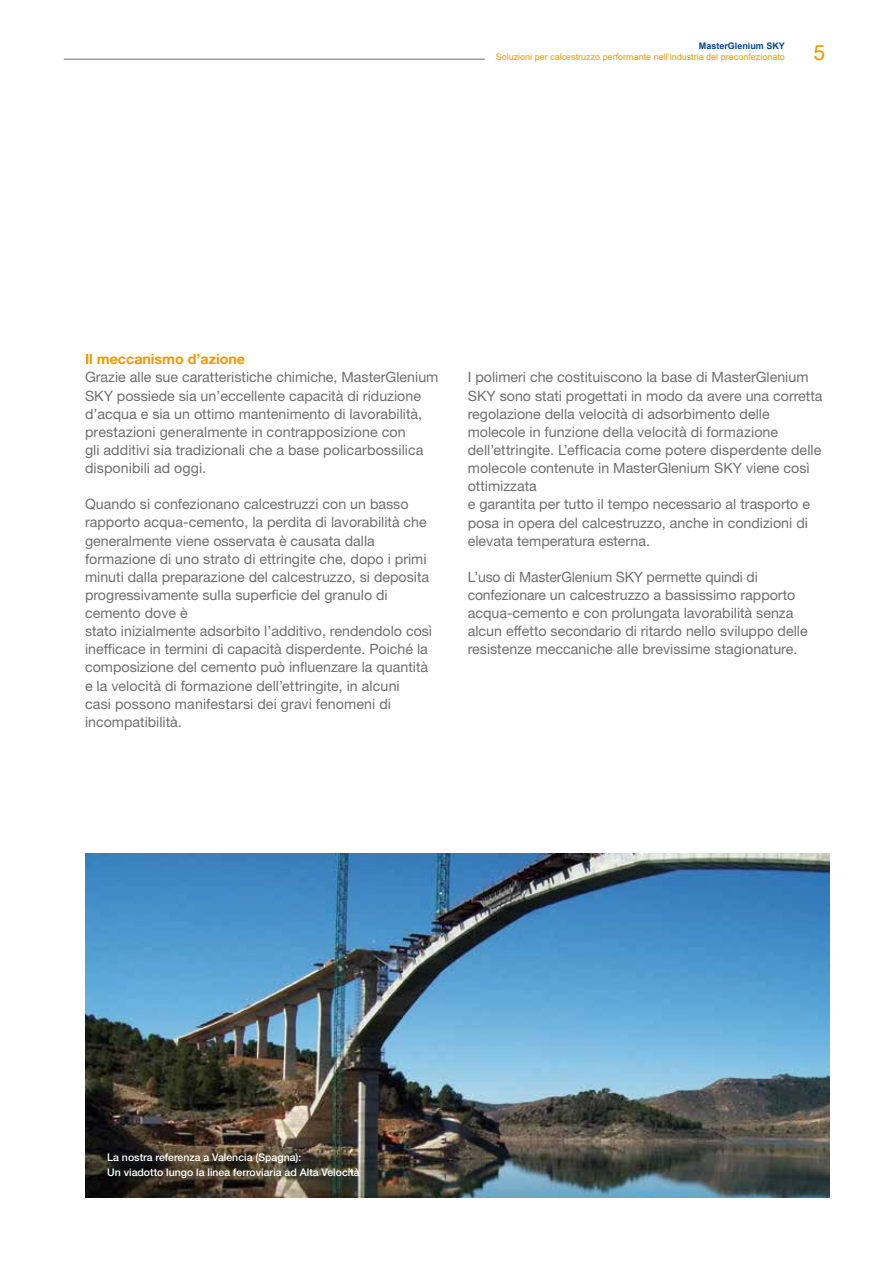
<style>
.page{position:relative;width:893px;height:1263px;background:#fff}
.page>*{position:absolute;margin:0;border:0;box-sizing:border-box;transform-origin:0 0}
.t1{font:21px "Arial";color:#f49800}
.t2{font:14.25px/18.1px "Helvetica Neue LT Std";color:#706f6f}
.t3{font:700 14.25px "Helvetica Neue LT Std";color:#f49800}
.t4{font:500 10.5px/14.9px "Helvetica Neue LT Std";color:#fff}
.t5{font:9px "Arial";color:#f49800}
.t6{font:700 9px "Arial";color:#014694}
</style>
<div class="page">
<hr style="left:64px;top:59px;width:421px;height:1px;background:#706f6f">
<img style="left:85px;top:854px;width:744px;height:344px">
<p class="t6" style="left:699px;top:39px;width:88px">MasterGlenium SKY</p>
<p class="t5" style="left:496px;top:50px;width:291px">Soluzioni per calcestruzzo performante nell’industria del preconfezionato</p>
<h1 class="t1" style="left:813px;top:38px;width:13px">5</h1>
<p class="t3" style="left:85px;top:350px;width:162px">Il meccanismo d’azione</p>
<p class="t2" style="left:85px;top:368px;width:355px">Grazie alle sue caratteristiche chimiche, MasterGlenium SKY possiede sia un’eccellente capacità di riduzione d’acqua e sia un ottimo mantenimento di lavorabilità, prestazioni generalmente in contrapposizione con<br>gli additivi sia tradizionali che a base policarbossilica disponibili ad oggi.</p>
<p class="t2" style="left:85px;top:495px;width:349px">Quando si confezionano calcestruzzi con un basso rapporto acqua-cemento, la perdita di lavorabilità che generalmente viene osservata è causata dalla formazione di uno strato di ettringite che, dopo i primi minuti dalla preparazione del calcestruzzo, si deposita progressivamente sulla superficie del granulo di cemento dove è<br>stato inizialmente adsorbito l’additivo, rendendolo così inefficace in termini di capacità disperdente. Poiché la composizione del cemento può influenzare la quantità e la velocità di formazione dell’ettringite, in alcuni<br>casi possono manifestarsi dei gravi fenomeni di incompatibilità.</p>
<p class="t2" style="left:468px;top:368px;width:356px">I polimeri che costituiscono la base di MasterGlenium SKY sono stati progettati in modo da avere una corretta regolazione della velocità di adsorbimento delle molecole in funzione della velocità di formazione dell’ettringite. L’efficacia come potere disperdente delle molecole contenute in MasterGlenium SKY viene così ottimizzata<br>e garantita per tutto il tempo necessario al trasporto e posa in opera del calcestruzzo, anche in condizioni di elevata temperatura esterna.</p>
<p class="t2" style="left:468px;top:567px;width:341px">L’uso di MasterGlenium SKY permette quindi di confezionare un calcestruzzo a bassissimo rapporto acqua-cemento e con prolungata lavorabilità senza alcun effetto secondario di ritardo nello sviluppo delle resistenze meccaniche alle brevissime stagionature.</p>
<p class="t4" style="left:107px;top:1150px;width:254px">La nostra referenza a Valencia (Spagna):<br>Un viadotto lungo la linea ferroviaria ad Alta Velocità</p>
</div>
